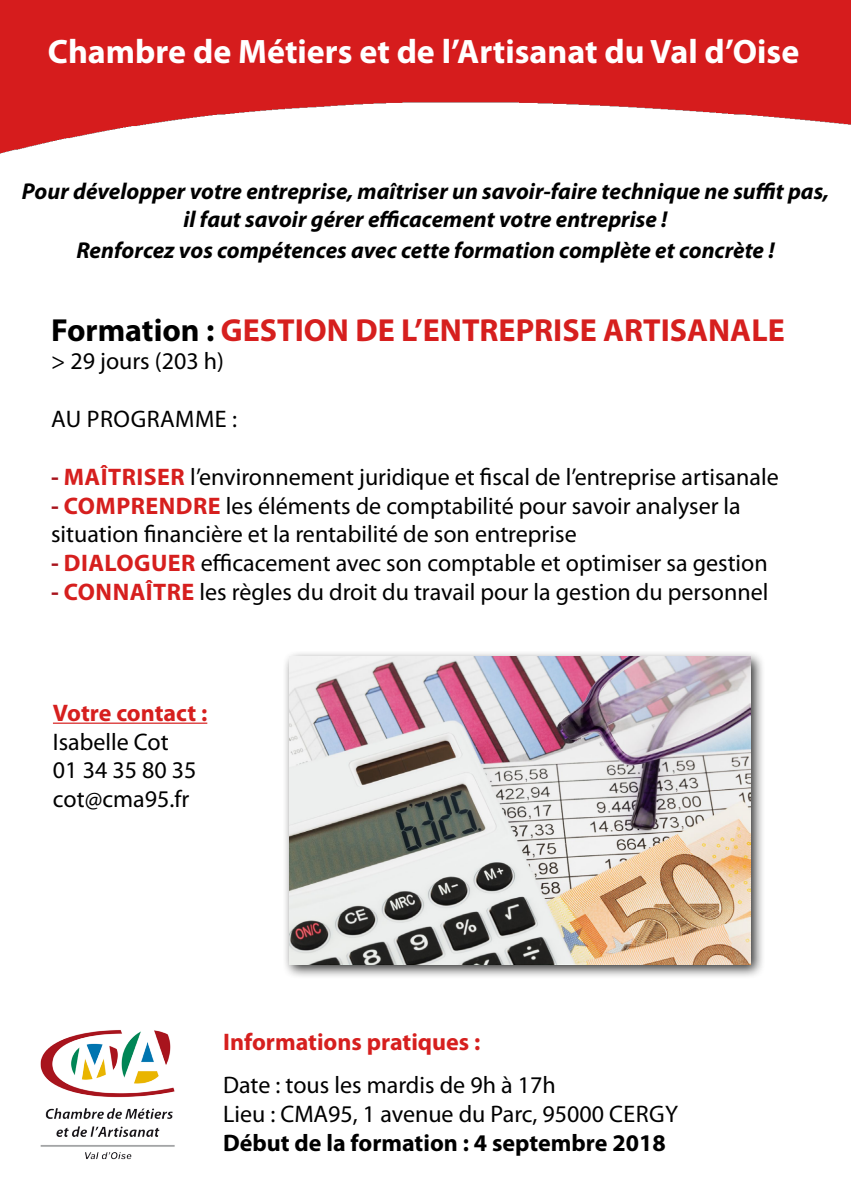
<style>
.page{position:relative;width:851px;height:1191px;background:#fff}
.page>*{position:absolute;margin:0;border:0;box-sizing:border-box;transform-origin:0 0}
.t1{font:700 34px "Myriad Pro";color:#fff}
.t2{font:700 32px "Myriad Pro";color:#d61f1e}
.t3{font:24px/28.8px "Myriad Pro";color:#000}
.t4{font:700 24px "Myriad Pro";color:#d61f1e}
.t5{font:700 24px "Myriad Pro";color:#000}
.t6{font:24px "Myriad Pro";letter-spacing:.02em;color:#000}
.t7{font:italic 700 23px/27.6px "Myriad Pro";color:#000;text-align:center}
.s1{color:#000}
.s2{color:#a8141d}
.s3{font-weight:700;color:#d61f1e}
</style>
<div class="page">
<img style="left:0;top:0;width:850px;height:154px">
<img style="left:40px;top:1030px;width:135px;height:130px">
<hr style="left:53px;top:722px;width:154px;height:2px;background:#d61f1e">
<div style="left:283px;top:650px;width:481px;height:329px;background:#000;opacity:.8"></div>
<img style="left:289px;top:657px;width:461px;height:307px">
<h1 class="t1" style="left:48px;top:30px;width:752px">Chambre de Métiers et de l’Artisanat du Val d’Oise</h1>
<p class="t7" style="left:22px;top:177px;width:808px">Pour développer votre entreprise, maîtriser un savoir-faire technique ne suffit pas, il faut savoir gérer efficacement votre entreprise !</p>
<p class="t7" style="left:76px;top:236px;width:699px">Renforcez vos compétences avec cette formation complète et concrète !</p>
<h2 class="t2" style="left:51px;top:309px;width:735px"><span class="s1">Formation :</span> GESTION DE L’ENTREPRISE ARTISANALE</h2>
<p class="t3" style="left:51px;top:347px;width:174px">&gt; 29 jours (203 h)</p>
<p class="t6" style="left:51px;top:404px;width:187px">Au programme :</p>
<p class="t4" style="left:51px;top:461px;width:71px"><span class="s2">-</span> Maîtriser</p>
<p class="t3" style="left:190px;top:462px;width:590px">l’environnement juridique et fiscal de l’entreprise artisanale</p>
<p class="t4" style="left:51px;top:490px;width:44px"><span class="s2">-</span> Comprendre</p>
<p class="t3" style="left:51px;top:491px;width:691px;text-indent:175px">les éléments de comptabilité pour savoir analyser la situation financière et la rentabilité de son entreprise</p>
<p class="t4" style="left:51px;top:547px;width:45px"><span class="s2">-</span> Dialog</p>
<p class="t3" style="left:151px;top:548px;width:618px"><span class="s3">uer</span> efficacement avec son comptable et optimiser sa gestion</p>
<p class="t4" style="left:51px;top:576px;width:45px"><span class="s2">-</span> Conna</p>
<p class="t4" style="left:146px;top:576px;width:22px">ître</p>
<p class="t3" style="left:199px;top:577px;width:570px">les règles du droit du travail pour la gestion du personnel</p>
<p class="t4" style="left:53px;top:697px;width:156px">Votre contact :</p>
<p class="t3" style="left:53px;top:726px;width:145px">Isabelle Cot<br>01 34 35 80 35 cot@cma95.fr</p>
<p class="t4" style="left:223px;top:1026px;width:259px">Informations pratiques :</p>
<p class="t3" style="left:223px;top:1070px;width:456px">Date : tous les mardis de 9h à 17h<br>Lieu : CMA95, 1 avenue du Parc, 95000 Cergy</p>
<p class="t5" style="left:223px;top:1127px;width:444px">Début de la formation : 4 septembre 2018</p>
</div>
